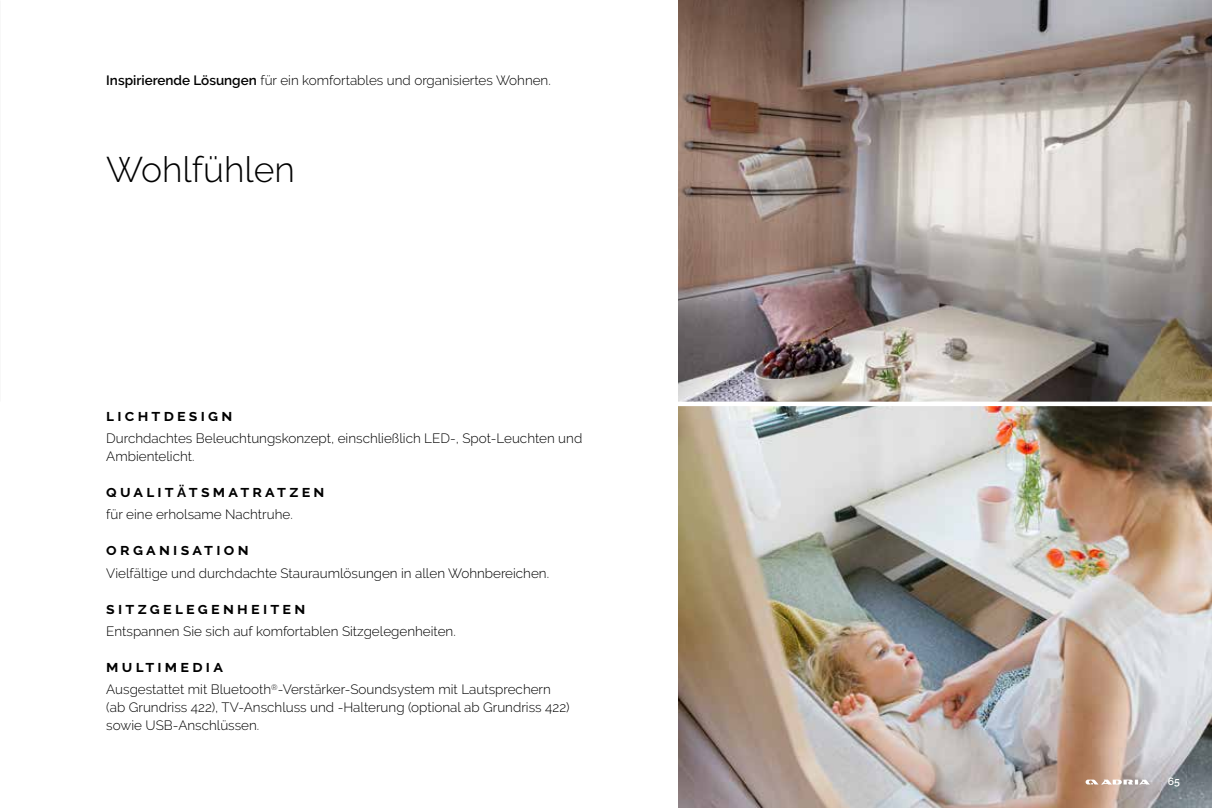
<style>
.page{position:relative;width:1212px;height:808px;background:#fff}
.page>*{position:absolute;margin:0;border:0;box-sizing:border-box;transform-origin:0 0}
.t1{font:300 35.55px "Raleway";color:#000}
.t2{font:700 16.2px "Raleway";letter-spacing:.2em;color:#000}
.t3{font:300 13.5px/18px "Raleway";color:#000}
.t4{font:600 10.5px "Raleway";color:#fff}
.s1{font-weight:600}
.s2{font-size:13.5px}
</style>
<div class="page">
<img style="left:678px;top:0;width:534px;height:402px">
<img style="left:678px;top:406px;width:534px;height:402px">
<svg style="left:1085px;top:779px;width:65px;height:5px"></svg>
<p class="t3" style="left:106px;top:71px;width:446px"><span class="s1">Inspirierende Lösungen</span> für ein komfortables und organisiertes Wohnen.</p>
<h1 class="t1" style="left:106px;top:149px;width:190px">Wohlfühlen</h1>
<p class="t2" style="left:106px;top:406px;width:128px">lichtdesign</p>
<p class="t3" style="left:106px;top:429px;width:477px">Durchdachtes Beleuchtungskonzept, einschließlich LED-, Spot-Leuchten und<br>Ambientelicht.</p>
<p class="t2" style="left:106px;top:482px;width:220px">qualit<span class="s2">Ä</span>tsmatratzen</p>
<p class="t3" style="left:106px;top:505px;width:188px">für eine erholsame Nachtruhe.</p>
<p class="t2" style="left:106px;top:540px;width:144px">organisation</p>
<p class="t3" style="left:106px;top:564px;width:444px">Vielfältige und durchdachte Stauraumlösungen in allen Wohnbereichen.</p>
<p class="t2" style="left:106px;top:599px;width:201px">sitzgelegenheiten</p>
<p class="t3" style="left:106px;top:622px;width:351px">Entspannen Sie sich auf komfortablen Sitzgelegenheiten.</p>
<p class="t2" style="left:106px;top:657px;width:118px">multimedia</p>
<p class="t3" style="left:106px;top:680px;width:465px">Ausgestattet mit Bluetooth<sup>®</sup>-Verstärker-Soundsystem mit Lautsprechern (ab Grundriss 422), TV-Anschluss und -Halterung (optional ab Grundriss 422) sowie USB-Anschlüssen.</p>
<p class="t4" style="left:1168px;top:775px;width:14px">65</p>
</div>
